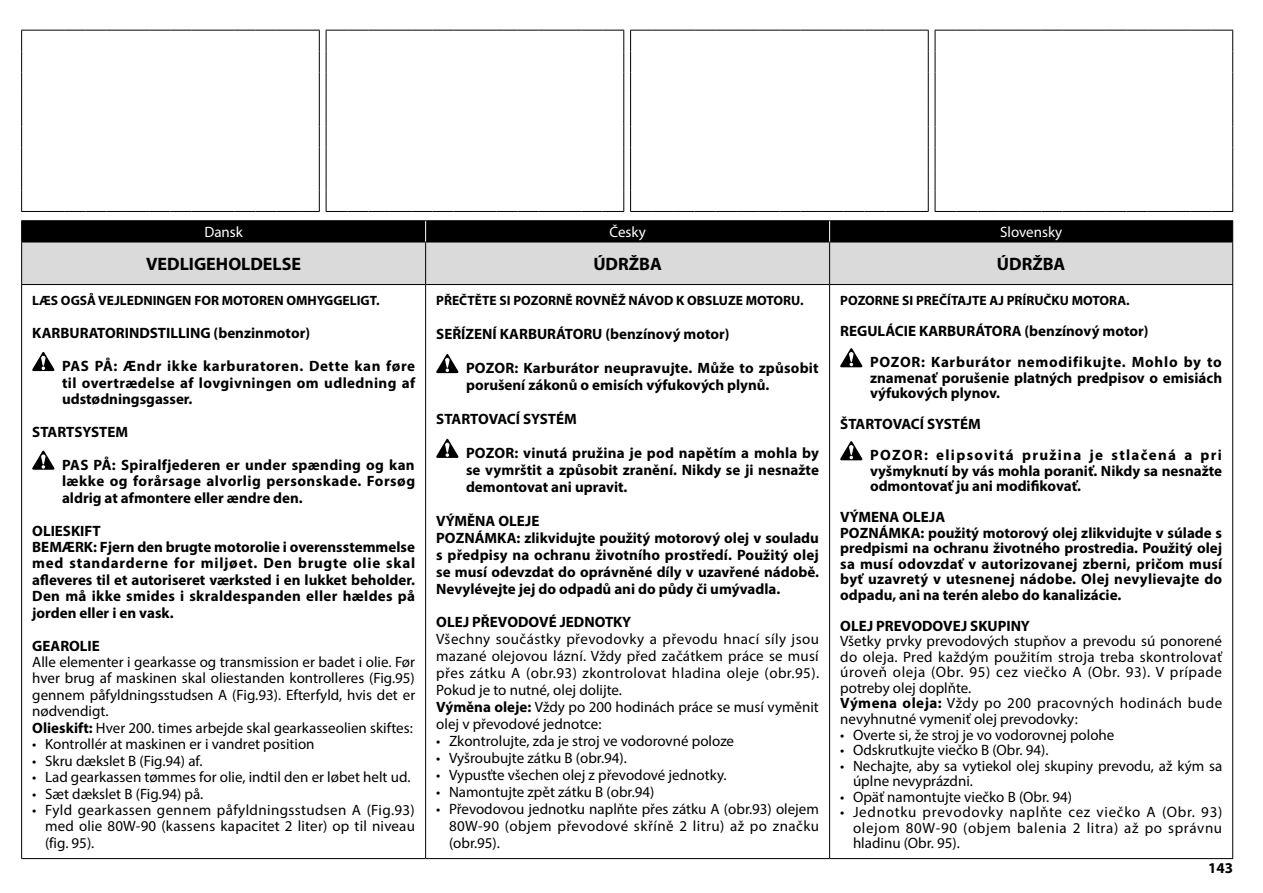
<style>
.page{position:relative;width:1263px;height:893px;background:#fff}
.page>*{position:absolute;margin:0;border:0;box-sizing:border-box;transform-origin:0 0}
.t1{font:700 18px "Myriad Pro";color:#000}
.t2{font:15px/17px "Myriad Pro";color:#000}
.t3{font:700 15px/17px "Myriad Pro";color:#000}
.t4{font:15px/15.5px "Myriad Pro";letter-spacing:.02em;color:#000}
.t5{font:700 15px/16.5px "Myriad Pro";letter-spacing:.025em;color:#000}
.t6{font:700 15px/16.5px "Myriad Pro";letter-spacing:.03em;color:#000}
.t7{font:700 15px/31px "Myriad Pro";letter-spacing:.09em;color:#000}
.t8{font:700 15px/32.8px "Myriad Pro";letter-spacing:.02em;color:#000}
.t9{font:15px "Myriad Pro";color:#fff}
.t10{font:700 13.5px "Myriad Pro";color:#000}
.s1{font-weight:700}
</style>
<div class="page">
<svg style="left:21px;top:30px;width:299px;height:182px"></svg>
<svg style="left:326px;top:30px;width:298px;height:182px"></svg>
<svg style="left:630px;top:30px;width:299px;height:182px"></svg>
<svg style="left:935px;top:30px;width:298px;height:182px"></svg>
<div style="left:22px;top:243px;width:1210px;height:41px;background:#dadada"></div>
<hr style="left:21px;top:220px;width:405px;height:1px;background:#000">
<hr style="left:426px;top:220px;width:404px;height:1px;background:#000">
<hr style="left:830px;top:220px;width:403px;height:1px;background:#000">
<hr style="left:21px;top:242px;width:405px;height:1px;background:#000">
<hr style="left:21px;top:242px;width:1px;height:42px;background:#000">
<hr style="left:426px;top:242px;width:404px;height:1px;background:#000">
<hr style="left:425px;top:242px;width:1px;height:42px;background:#000">
<hr style="left:830px;top:242px;width:403px;height:1px;background:#000">
<hr style="left:829px;top:242px;width:1px;height:42px;background:#000">
<hr style="left:1232px;top:242px;width:1px;height:42px;background:#000">
<hr style="left:21px;top:284px;width:405px;height:1px;background:#000">
<hr style="left:21px;top:285px;width:1px;height:573px;background:#000">
<hr style="left:426px;top:284px;width:404px;height:1px;background:#000">
<hr style="left:425px;top:285px;width:1px;height:573px;background:#000">
<hr style="left:830px;top:284px;width:403px;height:1px;background:#000">
<hr style="left:829px;top:285px;width:1px;height:573px;background:#000">
<hr style="left:1232px;top:285px;width:1px;height:573px;background:#000">
<div style="left:21px;top:221px;width:1212px;height:21px;background:#000"></div>
<hr style="left:21px;top:858px;width:405px;height:1px;background:#000">
<hr style="left:426px;top:858px;width:404px;height:1px;background:#000">
<hr style="left:830px;top:858px;width:403px;height:1px;background:#000">
<svg style="left:32px;top:352px;width:22px;height:19px"></svg>
<svg style="left:32px;top:451px;width:22px;height:19px"></svg>
<svg style="left:436px;top:354px;width:22px;height:19px"></svg>
<svg style="left:436px;top:439px;width:22px;height:19px"></svg>
<svg style="left:840px;top:348px;width:22px;height:19px"></svg>
<svg style="left:840px;top:441px;width:22px;height:19px"></svg>
<p class="t9" style="left:204px;top:223px;width:40px">Dansk</p>
<p class="t9" style="left:609px;top:223px;width:38px">Česky</p>
<p class="t9" style="left:1000px;top:223px;width:64px">Slovensky</p>
<p class="t1" style="left:146px;top:252px;width:156px">VEDLIGEHOLDELSE</p>
<p class="t1" style="left:593px;top:252px;width:70px">ÚDRŽBA</p>
<p class="t1" style="left:997px;top:252px;width:70px">ÚDRŽBA</p>
<p class="t10" style="left:32px;top:292px;width:349px">LÆS OGSÅ VEJLEDNINGEN FOR MOTOREN OMHYGGELIGT.</p>
<p class="t3" style="left:62px;top:316px;width:355px;line-height:32.8px;text-indent:-30px">KARBURATORINDSTILLING (benzinmotor)<br>PAS PÅ: Ændr ikke karburatoren. Dette kan føre</p>
<p class="t5" style="left:62px;top:374px;width:355px">til overtrædelse af lovgivningen om udledning af udstødningsgasser.</p>
<p class="t8" style="left:62px;top:415px;width:354px;text-indent:-30px">STARTSYSTEM<br>PAS PÅ: Spiralfjederen er under spænding og kan</p>
<p class="t6" style="left:62px;top:472px;width:355px">lække og forårsage alvorlig personskade. Forsøg aldrig at afmontere eller ændre den.</p>
<p class="t3" style="left:32px;top:522px;width:384px;line-height:16.5px">OLIESKIFT<br>BEMÆRK: Fjern den brugte motorolie i overensstemmelse med standarderne for miljøet. Den brugte olie skal afleveres til et autoriseret værksted i en lukket beholder.<br>Den må ikke smides i skraldespanden eller hældes på jorden eller i en vask.</p>
<p class="t3" style="left:32px;top:637px;width:69px">GEAROLIE</p>
<p class="t2" style="left:32px;top:653px;width:384px;line-height:16.5px">Alle elementer i gearkasse og transmission er badet i olie. Før hver brug af maskinen skal oliestanden kontrolleres (Fig.95) gennem påfyldningsstudsen A (Fig.93). Efterfyld, hvis det er nødvendigt.<br><span class="s1">Olieskift:</span> Hver 200. times arbejde skal gearkasseolien skiftes:</p>
<p class="t2" style="left:32px;top:735px;width:284px">• Kontrollér at maskinen er i vandret position</p>
<p class="t2" style="left:32px;top:752px;width:172px">• Skru dækslet B (Fig.94) af.</p>
<p class="t2" style="left:32px;top:768px;width:380px">• Lad gearkassen tømmes for olie, indtil den er løbet helt ud.</p>
<p class="t2" style="left:32px;top:785px;width:173px">• Sæt dækslet B (Fig.94) på.</p>
<p class="t2" style="left:45px;top:801px;width:371px;line-height:16.5px;text-align:justify;text-indent:-13px">• Fyld gearkassen gennem påfyldningsstudsen A (Fig.93) med olie 80W-90 (kassens kapacitet 2 liter) op til niveau (fig. 95).</p>
<p class="t10" style="left:436px;top:292px;width:369px">PŘEČTĚTE SI POZORNĚ ROVNĚŽ NÁVOD K OBSLUZE MOTORU.</p>
<p class="t3" style="left:436px;top:325px;width:295px">SEŘÍZENÍ KARBURÁTORU (benzínový motor)</p>
<p class="t3" style="left:466px;top:359px;width:354px">POZOR: Karburátor neupravujte. Může to způsobit porušení zákonů o emisích výfukových plynů.</p>
<p class="t3" style="left:436px;top:410px;width:142px">STARTOVACÍ SYSTÉM</p>
<p class="t3" style="left:466px;top:444px;width:355px;text-align:justify">POZOR: vinutá pružina je pod napětím a mohla by se vymrštit a způsobit zranění. Nikdy se ji nesnažte demontovat ani upravit.</p>
<p class="t3" style="left:436px;top:512px;width:384px">VÝMĚNA OLEJE<br>POZNÁMKA: zlikvidujte použitý motorový olej v souladu s předpisy na ochranu životního prostředí. Použitý olej se musí odevzdat do oprávněné díly v uzavřené nádobě.<br>Nevylévejte jej do odpadů ani do půdy či umývadla.</p>
<p class="t3" style="left:436px;top:613px;width:197px">OLEJ PŘEVODOVÉ JEDNOTKY</p>
<p class="t2" style="left:436px;top:631px;width:384px">Všechny součástky převodovky a převodu hnací síly jsou mazané olejovou lázní. Vždy před začátkem práce se musí přes zátku A (obr.93) zkontrolovat hladina oleje (obr.95).<br>Pokud je to nutné, olej dolijte.<br><span class="s1">Výměna oleje:</span> Vždy po 200 hodinách práce se musí vyměnit olej v převodové jednotce:</p>
<p class="t2" style="left:436px;top:732px;width:299px">• Zkontrolujte, zda je stroj ve vodorovné poloze</p>
<p class="t2" style="left:436px;top:749px;width:192px">• Vyšroubujte zátku B (obr.94).</p>
<p class="t2" style="left:436px;top:766px;width:292px">• Vypusťte všechen olej z převodové jednotky.</p>
<p class="t2" style="left:436px;top:783px;width:220px">• Namontujte zpět zátku B (obr.94)</p>
<p class="t2" style="left:449px;top:800px;width:372px;text-align:justify;text-indent:-13px">• Převodovou jednotku naplňte přes zátku A (obr.93) olejem 80W-90 (objem převodové skříně 2 litru) až po značku (obr.95).</p>
<p class="t10" style="left:840px;top:292px;width:291px">POZORNE SI PREČÍTAJTE AJ PRÍRUČKU MOTORA.</p>
<p class="t5" style="left:870px;top:315px;width:353px;line-height:31px;text-indent:-30px">REGULÁCIE KARBURÁTORA (benzínový motor)<br>POZOR: Karburátor nemodifikujte. Mohlo by to</p>
<p class="t3" style="left:870px;top:370px;width:354px;line-height:15.5px">znamenať porušenie platných predpisov o emisiách výfukových plynov.</p>
<p class="t7" style="left:870px;top:408px;width:353px;text-indent:-30px">ŠTARTOVACÍ SYSTÉM<br>POZOR: elipsovitá pružina je stlačená a pri</p>
<p class="t3" style="left:870px;top:463px;width:354px;line-height:15.5px">vyšmyknutí by vás mohla poraniť. Nikdy sa nesnažte odmontovať ju ani modifikovať.</p>
<p class="t3" style="left:840px;top:509px;width:384px;line-height:15.5px">VÝMENA OLEJA<br>POZNÁMKA: použitý motorový olej zlikvidujte v súlade s predpismi na ochranu životného prostredia. Použitý olej sa musí odovzdať v autorizovanej zberni, pričom musí byť uzavretý v utesnenej nádobe. Olej nevylievajte do odpadu, ani na terén alebo do kanalizácie.</p>
<p class="t3" style="left:840px;top:617px;width:191px">OLEJ PREVODOVEJ SKUPINY</p>
<p class="t4" style="left:840px;top:633px;width:383px">Všetky prvky prevodových stupňov a prevodu sú ponorené do oleja. Pred každým použitím stroja treba skontrolovať úroveň oleja (Obr. 95) cez viečko A (Obr. 93). V prípade potreby olej doplňte.<br><span class="s1">Výmena oleja:</span> Vždy po 200 pracovných hodinách bude nevyhnutné vymeniť olej prevodovky:</p>
<p class="t2" style="left:840px;top:726px;width:276px">• Overte si, že stroj je vo vodorovnej polohe</p>
<p class="t2" style="left:840px;top:741px;width:210px">• Odskrutkujte viečko B (Obr. 94).</p>
<p class="t2" style="left:853px;top:757px;width:371px;line-height:15.5px;text-indent:-13px">• Nechajte, aby sa vytiekol olej skupiny prevodu, až kým sa úplne nevyprázdni.</p>
<p class="t2" style="left:840px;top:788px;width:233px">• Opäť namontujte viečko B (Obr. 94)</p>
<p class="t2" style="left:853px;top:804px;width:371px;line-height:15.5px;text-align:justify;text-indent:-13px">• Jednotku prevodovky naplňte cez viečko A (Obr. 93) olejom 80W-90 (objem balenia 2 litra) až po správnu hladinu (Obr. 95).</p>
<p class="t3" style="left:1208px;top:859px;width:26px">143</p>
</div>
